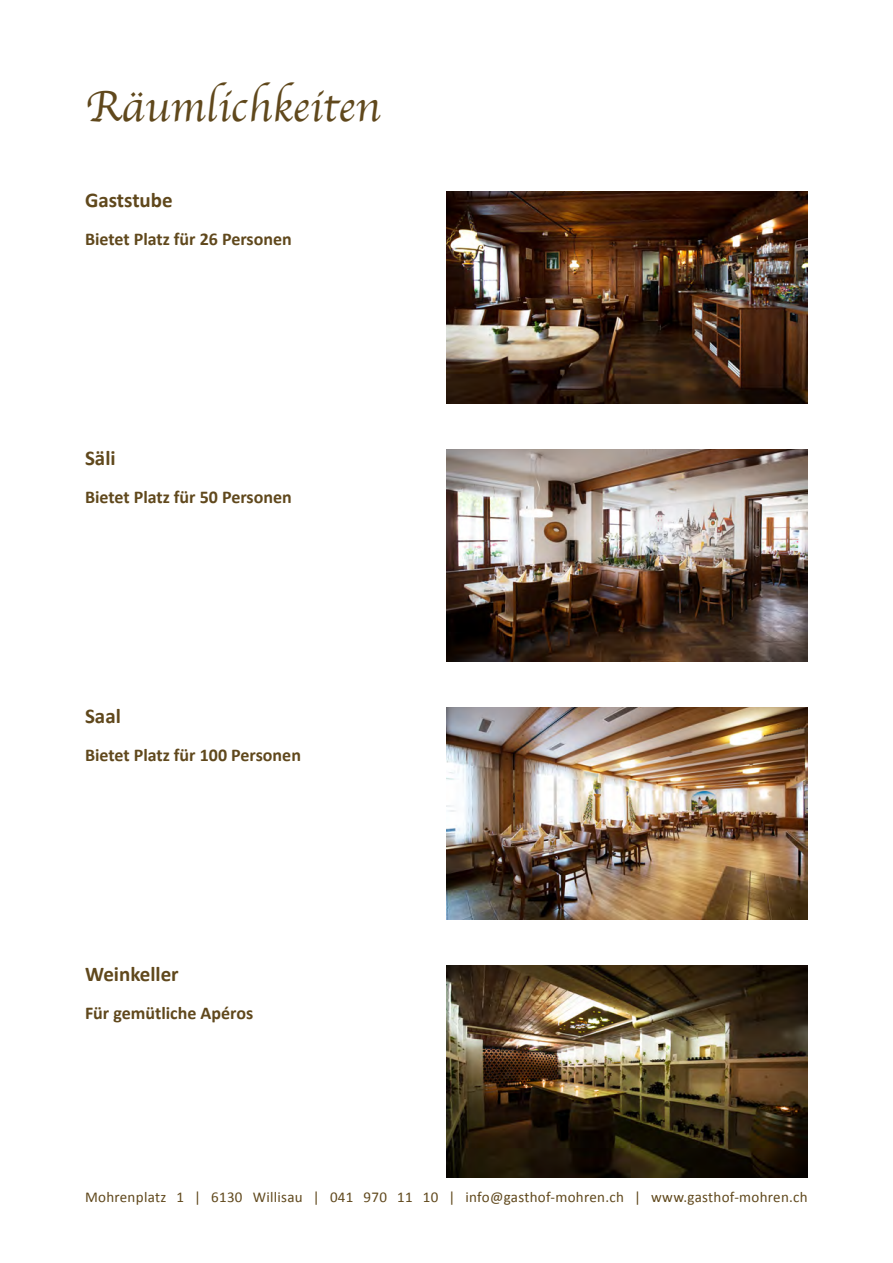
<style>
.page{position:relative;width:893px;height:1263px;background:#fff}
.page>*{position:absolute;margin:0;border:0;box-sizing:border-box;transform-origin:0 0}
.Übertitel{font:45px "Apple Chancery";color:#60481c}
.Titel{font:700 21px "Calibri";color:#60481c}
.Lauftext{font:700 18px "Calibri";color:#60481c}
.t1{font:15px "Calibri";letter-spacing:.02em;color:#60481c}
</style>
<div class="page">
<img style="left:446px;top:707px;width:362px;height:213px">
<img style="left:446px;top:965px;width:362px;height:213px">
<img style="left:446px;top:449px;width:362px;height:213px">
<img style="left:446px;top:191px;width:362px;height:213px">
<p class="Übertitel" style="left:85px;top:70px;width:297px">Räumlichkeiten</p>
<p class="Titel" style="left:85px;top:187px;width:89px">Gaststube</p>
<p class="Lauftext" style="left:85px;top:228px;width:208px">Bietet Platz für 26 Personen</p>
<p class="Titel" style="left:85px;top:445px;width:32px">Säli</p>
<p class="Lauftext" style="left:85px;top:486px;width:208px">Bietet Platz für 50 Personen</p>
<p class="Titel" style="left:85px;top:703px;width:37px">Saal</p>
<p class="Lauftext" style="left:85px;top:744px;width:217px">Bietet Platz für 100 Personen</p>
<p class="Titel" style="left:85px;top:961px;width:95px">Weinkeller</p>
<p class="Lauftext" style="left:85px;top:1001px;width:170px">Für gemütliche Apéros</p>
<p class="t1" style="left:85px;top:1187px;width:724px">Mohrenplatz 1 | 6130 Willisau | 041 970 11 10 | info@gasthof-mohren.ch | www.gasthof-mohren.ch</p>
</div>
